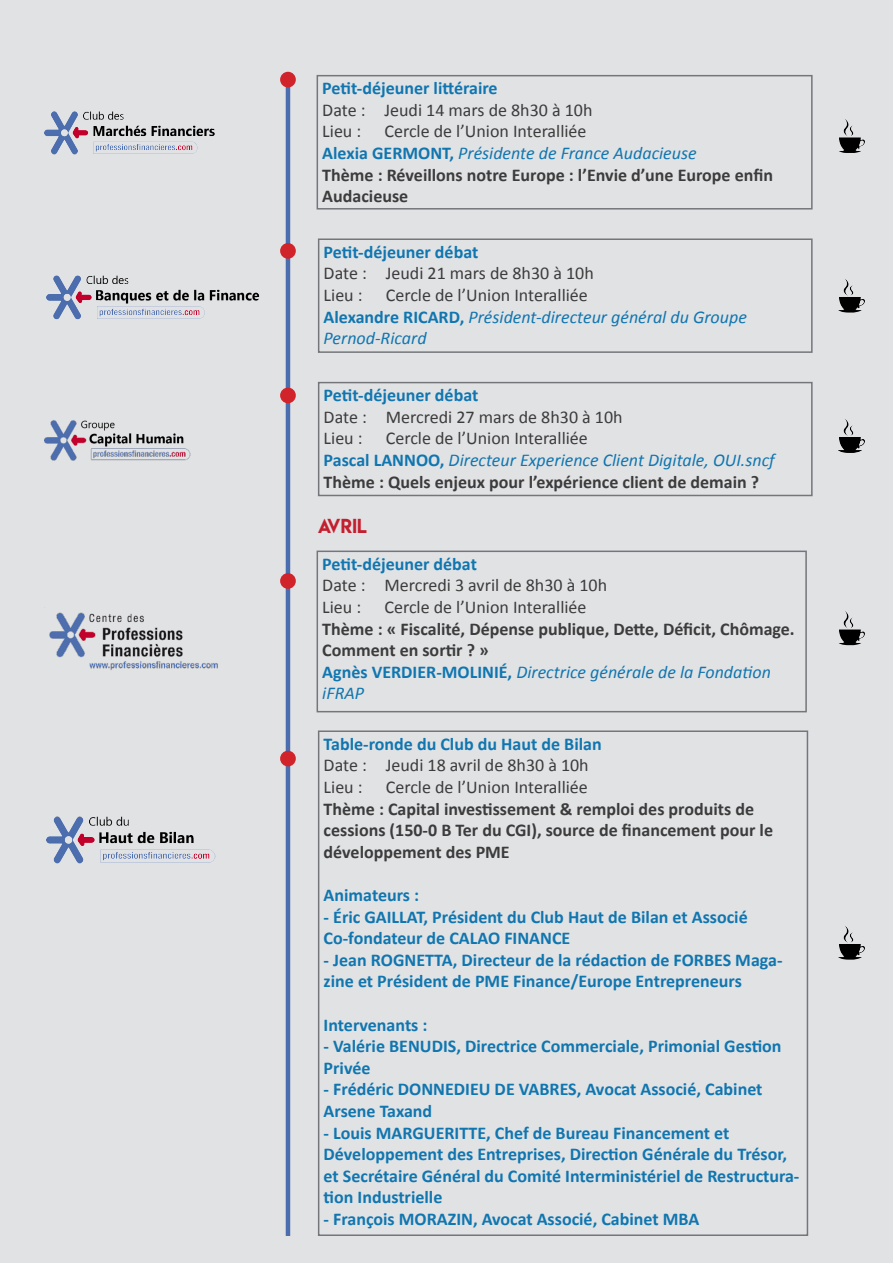
<style>
.page{position:relative;width:893px;height:1263px;background:#e1e2e4}
.page>*{position:absolute;margin:0;border:0;box-sizing:border-box;transform-origin:0 0}
.Type_et_nom{font:700 18px/21.6px "Calibri";color:#1076b0}
.Texte{font:18px "Calibri";color:#3c3c3d}
.Texte-2{font:700 18px/21.6px "Calibri";color:#3c3c3d}
.Type_et_nom-2{font:italic 18px/21.6px "Calibri";color:#1076b0}
.Type_et_nom-3{font:700 18px/21.6px "Calibri";color:#3c3c3d}
.Texte-3{font:italic 18px "Calibri";color:#1076b0}
.Mois{font:18px "Lemon Milk";color:#c31f2e}
.s1{font-weight:700;font-style:normal}
</style>
<div class="page">
<hr style="left:286px;top:74px;width:4px;height:1162px;background:#4a6db0">
<div style="left:318px;top:238px;width:495px;height:115px;border:2px solid #757679"></div>
<div style="left:281px;top:73px;width:14px;height:14px;background:#d1232a;border-radius:50%"></div>
<div style="left:280px;top:72px;width:16px;height:15px;border:2px solid #d1232a;border-radius:50%"></div>
<img style="left:838px;top:279px;width:27px;height:34px">
<div style="left:281px;top:244px;width:14px;height:14px;background:#d1232a;border-radius:50%"></div>
<div style="left:280px;top:243px;width:16px;height:16px;border:2px solid #d1232a;border-radius:50%"></div>
<div style="left:317px;top:75px;width:496px;height:135px;border:2px solid #757679"></div>
<div style="left:281px;top:388px;width:14px;height:14px;background:#d1232a;border-radius:50%"></div>
<div style="left:280px;top:388px;width:16px;height:15px;border:2px solid #d1232a;border-radius:50%"></div>
<div style="left:318px;top:382px;width:495px;height:114px;border:2px solid #757679"></div>
<img style="left:839px;top:119px;width:26px;height:34px">
<img style="left:44px;top:111px;width:171px;height:43px">
<img style="left:46px;top:275px;width:214px;height:44px">
<img style="left:44px;top:420px;width:147px;height:41px">
<img style="left:838px;top:419px;width:27px;height:34px">
<img style="left:839px;top:611px;width:26px;height:34px">
<div style="left:281px;top:574px;width:14px;height:14px;background:#d1232a;border-radius:50%"></div>
<div style="left:280px;top:573px;width:16px;height:16px;border:2px solid #d1232a;border-radius:50%"></div>
<div style="left:281px;top:751px;width:14px;height:15px;background:#d1232a;border-radius:50%"></div>
<div style="left:280px;top:751px;width:16px;height:15px;border:2px solid #d1232a;border-radius:50%"></div>
<img style="left:49px;top:612px;width:169px;height:58px">
<div style="left:318px;top:730px;width:490px;height:506px;border:2px solid #757679"></div>
<img style="left:838px;top:926px;width:27px;height:34px">
<img style="left:46px;top:816px;width:170px;height:48px">
<div style="left:317px;top:551px;width:490px;height:161px;border:2px solid #757679"></div>
<p class="Type_et_nom" style="left:322px;top:77px;width:177px">Petit-déjeuner littéraire</p>
<p class="Texte" style="left:322px;top:98px;width:272px">Date : Jeudi 14 mars de 8h30 à 10h</p>
<p class="Texte" style="left:322px;top:120px;width:40px">Lieu :</p>
<p class="Texte" style="left:384px;top:120px;width:204px">Cercle de l’Union Interalliée</p>
<p class="Texte-3" style="left:322px;top:141px;width:376px"><span class="s1">Alexia GERMONT,</span> Présidente de France Audacieuse</p>
<p class="Texte-2" style="left:322px;top:164px;width:452px">Thème : Réveillons notre Europe : l’Envie d’une Europe enfin<br>Audacieuse</p>
<p class="Type_et_nom" style="left:324px;top:241px;width:156px">Petit-déjeuner débat</p>
<p class="Texte" style="left:324px;top:262px;width:272px">Date : Jeudi 21 mars de 8h30 à 10h</p>
<p class="Texte" style="left:324px;top:284px;width:40px">Lieu :</p>
<p class="Texte" style="left:386px;top:284px;width:204px">Cercle de l’Union Interalliée</p>
<p class="Type_et_nom-2" style="left:324px;top:305px;width:425px"><span class="s1">Alexandre RICARD,</span> Président-directeur général du Groupe<br>Pernod-Ricard</p>
<p class="Type_et_nom" style="left:324px;top:384px;width:156px">Petit-déjeuner débat</p>
<p class="Texte" style="left:324px;top:405px;width:300px">Date : Mercredi 27 mars de 8h30 à 10h</p>
<p class="Texte" style="left:324px;top:427px;width:40px">Lieu :</p>
<p class="Texte" style="left:386px;top:427px;width:204px">Cercle de l’Union Interalliée</p>
<p class="Type_et_nom-2" style="left:324px;top:448px;width:452px"><span class="s1">Pascal LANNOO,</span> Directeur Experience Client Digitale, OUI.sncf</p>
<p class="Texte-2" style="left:324px;top:471px;width:437px">Thème : Quels enjeux pour l’expérience client de demain ?</p>
<p class="Mois" style="left:318px;top:513px;width:50px">AVRIL</p>
<p class="Type_et_nom" style="left:322px;top:553px;width:156px">Petit-déjeuner débat</p>
<p class="Texte" style="left:322px;top:574px;width:286px">Date : Mercredi 3 avril de 8h30 à 10h</p>
<p class="Texte" style="left:322px;top:596px;width:40px">Lieu :</p>
<p class="Texte" style="left:384px;top:596px;width:204px">Cercle de l’Union Interalliée</p>
<p class="Texte-2" style="left:322px;top:618px;width:474px">Thème : « Fiscalité, Dépense publique, Dette, Déficit, Chômage.<br>Comment en sortir ? »</p>
<p class="Type_et_nom-2" style="left:322px;top:660px;width:450px"><span class="s1">Agnès VERDIER-MOLINIÉ,</span> Directrice générale de la Fondation iFRAP</p>
<p class="Type_et_nom" style="left:324px;top:733px;width:280px">Table-ronde du Club du Haut de Bilan</p>
<p class="Texte" style="left:324px;top:754px;width:267px">Date : Jeudi 18 avril de 8h30 à 10h</p>
<p class="Texte" style="left:324px;top:776px;width:40px">Lieu :</p>
<p class="Texte" style="left:386px;top:776px;width:204px">Cercle de l’Union Interalliée</p>
<p class="Type_et_nom-3" style="left:324px;top:798px;width:451px">Thème : Capital investissement &amp; remploi des produits de cessions (150-0 B Ter du CGI), source de financement pour le développement des PME</p>
<p class="Type_et_nom" style="left:324px;top:884px;width:97px">Animateurs :</p>
<p class="Type_et_nom" style="left:324px;top:906px;width:426px">- Éric GAILLAT, Président du Club Haut de Bilan et Associé<br>Co-fondateur de CALAO FINANCE</p>
<p class="Type_et_nom" style="left:324px;top:949px;width:460px">- Jean ROGNETTA, Directeur de la rédaction de FORBES Maga&shy;zine et Président de PME Finance/Europe Entrepreneurs</p>
<p class="Type_et_nom" style="left:324px;top:1014px;width:105px">Intervenants :</p>
<p class="Type_et_nom" style="left:324px;top:1035px;width:459px">- Valérie BENUDIS, Directrice Commerciale, Primonial Gestion<br>Privée</p>
<p class="Type_et_nom" style="left:324px;top:1078px;width:440px">- Frédéric DONNEDIEU DE VABRES, Avocat Associé, Cabinet<br>Arsene Taxand</p>
<p class="Type_et_nom" style="left:324px;top:1122px;width:407px">- Louis MARGUERITTE, Chef de Bureau Financement et</p>
<p class="Type_et_nom" style="left:324px;top:1143px;width:477px">Développement des Entreprises, Direction Générale du Trésor, et Secrétaire Général du Comité Interministériel de Restructura&shy;tion Industrielle</p>
<p class="Type_et_nom" style="left:324px;top:1208px;width:377px">- François MORAZIN, Avocat Associé, Cabinet MBA</p>
</div>
